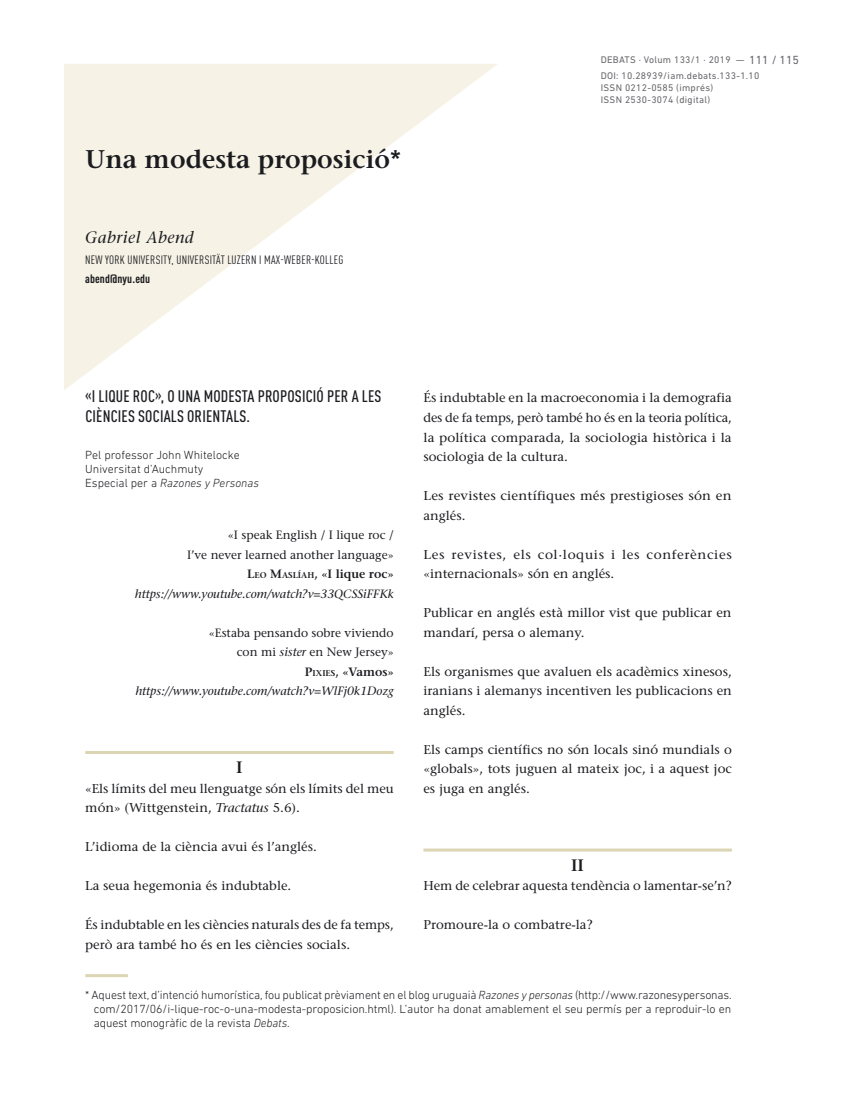
<style>
.page{position:relative;width:851px;height:1106px;background:#fff}
.page>*{position:absolute;margin:0;border:0;box-sizing:border-box;transform-origin:0 0}
.TITULO_DOSSIER{font:600 25.5px "Stone Serif";color:#1b1c20}
.TITULO_02_sin_linea{font:500 condensed 16.5px/19.5px "DIN Pro";letter-spacing:.01em;color:#1b1c20}
.t1{font:italic 16.5px "Stone Serif";letter-spacing:.03em;color:#1b1c20}
.TITULO_02_num_romano{font:600 16.5px "Stone Serif";color:#1b1c20}
.TEXTO_CORRIENTE{font:12.75px/19.5px "Stone Serif";color:#1b1c20}
.TEXTO_CORRIENTE-2{font:12.75px/19.5px "Stone Serif";letter-spacing:.045em;color:#1b1c20;scale:1.06 1}
.TEXTO_CORRIENTE-3{font:12.75px/19.5px "Stone Serif";color:#1b1c20;scale:1.06 1}
.NOTAS{font:300 12px/13.8px "DIN Next LT Pro";letter-spacing:-.01em;color:#1b1c20;text-align:justify}
.TEXTOS_CITAS{font:12px/19.5px "Stone Serif";color:#1b1c20;text-align:right}
.TEXTOS_CITAS-2{font:italic 12px "Stone Serif";color:#1b1c20}
.t2{font:condensed 12px "DIN Pro";letter-spacing:.02em;color:#1b1c20}
.TEXTOS_CITAS-3{font:600 12px "Stone Serif";color:#1b1c20}
.NOTAS-2{font:italic 300 12px "DIN Next LT Pro";color:#1b1c20}
.t3{font:700 condensed 12px "DIN Pro";letter-spacing:.01em;color:#1b1c20}
.t4{font:12px "DIN Next LT Pro";color:#68676c}
.t5{font:9.75px "DIN Next LT Pro";letter-spacing:.03em;color:#68676c}
.s1{font-style:normal}
.s2{font-style:inherit}
.s3{font-size:8.4px}
.s4{font-style:italic}
</style>
<div class="page">
<svg style="left:64px;top:64px;width:433px;height:326px;fill:#f6f2e5"></svg>
<hr style="left:85px;top:751px;width:308px;height:3px;background:#dbd5b4">
<hr style="left:423px;top:848px;width:308px;height:3px;background:#dbd5b4">
<hr style="left:85px;top:974px;width:43px;height:3px;background:#dbd5b4">
<p class="TITULO_DOSSIER" style="left:85px;top:144px;width:317px">Una modesta proposició*</p>
<p class="t1" style="left:85px;top:228px;width:110px">Gabriel Abend</p>
<p class="t2" style="left:85px;top:251px;width:259px">NEW YORK UNIVERSITY, UNIVERSITÄT LUZERN I MAX-WEBER-KOLLEG</p>
<p class="t3" style="left:85px;top:270px;width:67px">abend@nyu.edu</p>
<p class="t5" style="left:600px;top:54px;width:131px">DEBATS · Volum 133/1 · 2019</p>
<p class="t5" style="left:736px;top:54px;width:10px">—</p>
<p class="t4" style="left:749px;top:53px;width:51px">111 / 115</p>
<p class="t5" style="left:600px;top:70px;width:160px">DOI: 10.28939/iam.debats.133-1.10</p>
<p class="t5" style="left:600px;top:82px;width:114px">ISSN 0212‑0585 (imprés)</p>
<p class="t5" style="left:600px;top:94px;width:111px">ISSN 2530‑3074 (digital)</p>
<p class="TITULO_02_sin_linea" style="left:85px;top:385px;width:297px">«I LIQUE ROC», O UNA MODESTA PROPOSICIÓ PER A LES<br>CIÈNCIES SOCIALS ORIENTALS.</p>
<p class="NOTAS" style="left:85px;top:448px;width:156px">Pel professor John Whitelocke</p>
<p class="NOTAS" style="left:85px;top:462px;width:120px">Universitat d’Auchmuty</p>
<p class="NOTAS-2" style="left:85px;top:476px;width:175px"><span class="s1">Especial per a</span> Razones y Personas</p>
<p class="TEXTOS_CITAS" style="left:187px;top:525px;width:208px">«I speak English / I lique roc /<br>I’ve never learned another language»</p>
<p class="TEXTOS_CITAS-3" style="left:247px;top:566px;width:148px"><span class="s2">L</span><span class="s3">EO</span> <span class="s2">M</span><span class="s3">ASLÍAH</span>, «I lique roc»</p>
<p class="TEXTOS_CITAS-2" style="left:135px;top:586px;width:260px">https://www.youtube.com/watch?v=33QCSSiFFKk</p>
<p class="TEXTOS_CITAS" style="left:209px;top:622px;width:186px">«Estaba pensando sobre viviendo con mi <span class="s4">sister</span> en New Jersey»</p>
<p class="TEXTOS_CITAS-3" style="left:305px;top:664px;width:90px"><span class="s2">P</span><span class="s3">IXIES</span>, «Vamos»</p>
<p class="TEXTOS_CITAS-2" style="left:135px;top:684px;width:260px">https://www.youtube.com/watch?v=WlFj0k1Dozg</p>
<p class="TITULO_02_num_romano" style="left:236px;top:757px;width:8px">I</p>
<p class="TEXTO_CORRIENTE" style="left:85px;top:778px;width:310px">«Els límits del meu llenguatge són els límits del meu món» (Wittgenstein, <span class="s4">Tractatus</span> 5.6).</p>
<p class="TEXTO_CORRIENTE" style="left:85px;top:837px;width:233px">L’idioma de la ciència avui és l’anglés.</p>
<p class="TEXTO_CORRIENTE" style="left:85px;top:876px;width:207px">La seua hegemonia és indubtable.</p>
<p class="TEXTO_CORRIENTE" style="left:85px;top:915px;width:310px">És indubtable en les ciències naturals des de fa temps, però ara també ho és en les ciències socials.</p>
<p class="TEXTO_CORRIENTE" style="left:423px;top:388px;width:310px;text-align:justify">És indubtable en la macroeconomia i la demografia des de fa temps, però també ho és en la teoria política, la política comparada, la sociologia històrica i la sociologia de la cultura.</p>
<p class="TEXTO_CORRIENTE-3" style="left:423px;top:486px;width:292px">Les revistes científiques més prestigioses són en anglés.</p>
<p class="TEXTO_CORRIENTE-2" style="left:423px;top:544px;width:292px">Les revistes, els col·loquis i les conferències «internacionals» són en anglés.</p>
<p class="TEXTO_CORRIENTE" style="left:423px;top:603px;width:309px">Publicar en anglés està millor vist que publicar en mandarí, persa o alemany.</p>
<p class="TEXTO_CORRIENTE" style="left:423px;top:661px;width:310px;text-align:justify">Els organismes que avaluen els acadèmics xinesos, iranians i alemanys incentiven les publicacions en anglés.</p>
<p class="TEXTO_CORRIENTE" style="left:423px;top:739px;width:310px;text-align:justify">Els camps científics no són locals sinó mundials o «globals», tots juguen al mateix joc, i a aquest joc es juga en anglés.</p>
<p class="TITULO_02_num_romano" style="left:571px;top:855px;width:14px">II</p>
<p class="TEXTO_CORRIENTE" style="left:423px;top:876px;width:310px">Hem de celebrar aquesta tendència o lamentar-se’n?</p>
<p class="TEXTO_CORRIENTE" style="left:423px;top:915px;width:171px">Promoure-la o combatre-la?</p>
<p class="NOTAS" style="left:94px;top:988px;width:639px;text-indent:-9px">* Aquest text, d’intenció humorística, fou publicat prèviament en el blog uruguaià <span class="s4">Razones y personas</span> (http://www.razonesypersonas. com/2017/06/i-lique-roc-o-una-modesta-proposicion.html). L’autor ha donat amablement el seu permís per a reproduir-lo en aquest monogràfic de la revista <span class="s4">Debats</span>.</p>
</div>
